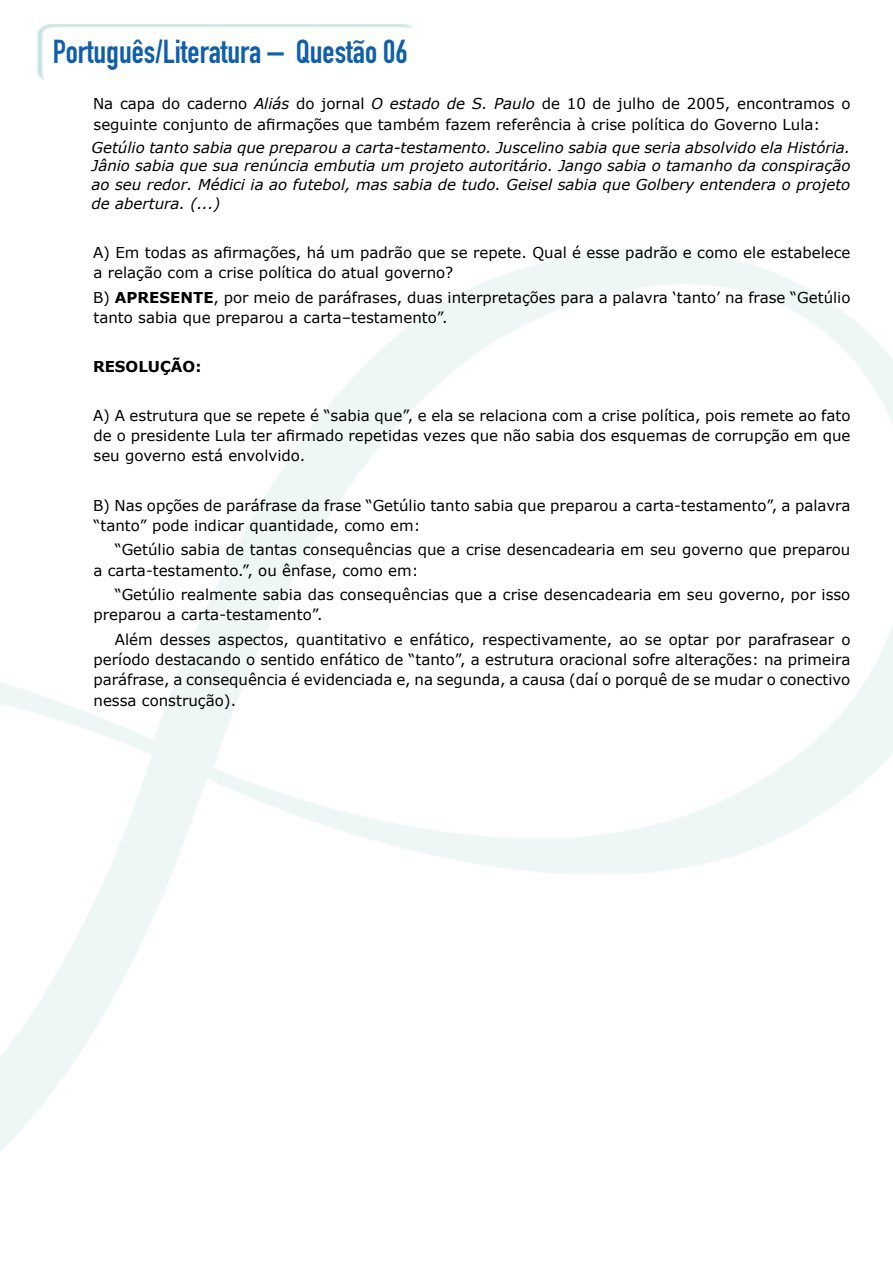
<style>
.page{position:relative;width:893px;height:1263px;background:#fff}
.page>*{position:absolute;margin:0;border:0;box-sizing:border-box;transform-origin:0 0}
.t1{font:32.7px "DIN Engschrift Std";color:#105faa}
.t2{font:15px/20.2px "Verdana";color:#000}
.t3{font:italic 15px/18.8px "Verdana";color:#000;text-align:justify}
.t4{font:700 15px "Verdana";color:#000}
.s1{font-style:italic}
.s2{font-weight:700}
</style>
<div class="page">
<h1 class="t1" style="left:53px;top:33px;width:356px">Português/Literatura – Questão 06</h1>
<p class="t2" style="left:93px;top:93px;width:759px">Na capa do caderno <span class="s1">Aliás</span> do jornal <span class="s1">O estado de S. Paulo</span> de 10 de julho de 2005, encontramos o seguinte conjunto de afirmações que também fazem referência à crise política do Governo Lula:</p>
<p class="t3" style="left:92px;top:137px;width:760px">Getúlio tanto sabia que preparou a carta-testamento. Juscelino sabia que seria absolvido ela História.<br>Jânio sabia que sua renúncia embutia um projeto autoritário. Jango sabia o tamanho da conspiração ao seu redor. Médici ia ao futebol, mas sabia de tudo. Geisel sabia que Golbery entendera o projeto de abertura. (...)</p>
<p class="t2" style="left:93px;top:242px;width:759px">A) Em todas as afirmações, há um padrão que se repete. Qual é esse padrão e como ele estabelece a relação com a crise política do atual governo?</p>
<p class="t2" style="left:93px;top:287px;width:759px">B) <span class="s2">Apresente</span>, por meio de paráfrases, duas interpretações para a palavra ‘tanto’ na frase “Getúlio tanto sabia que preparou a carta–testamento”.</p>
<p class="t4" style="left:93px;top:357px;width:13px">RESOLUÇÃO</p>
<p class="t4" style="left:195px;top:357px;width:8px">:</p>
<p class="t2" style="left:93px;top:405px;width:759px;text-align:justify">A) A estrutura que se repete é “sabia que”, e ela se relaciona com a crise política, pois remete ao fato de o presidente Lula ter afirmado repetidas vezes que não sabia dos esquemas de corrupção em que seu governo está envolvido.</p>
<p class="t2" style="left:93px;top:494px;width:759px">B) Nas opções de paráfrase da frase “Getúlio tanto sabia que preparou a carta-testamento”, a palavra “tanto” pode indicar quantidade, como em:</p>
<p class="t2" style="left:94px;top:539px;width:758px;text-indent:21px">“Getúlio sabia de tantas consequências que a crise desencadearia em seu governo que preparou a carta-testamento.”, ou ênfase, como em:</p>
<p class="t2" style="left:94px;top:584px;width:758px;text-indent:21px">“Getúlio realmente sabia das consequências que a crise desencadearia em seu governo, por isso preparou a carta-testamento”.</p>
<p class="t2" style="left:94px;top:629px;width:758px;text-align:justify;text-indent:21px">Além desses aspectos, quantitativo e enfático, respectivamente, ao se optar por parafrasear o período destacando o sentido enfático de “tanto”, a estrutura oracional sofre alterações: na primeira paráfrase, a consequência é evidenciada e, na segunda, a causa (daí o porquê de se mudar o conectivo nessa construção).</p>
</div>
